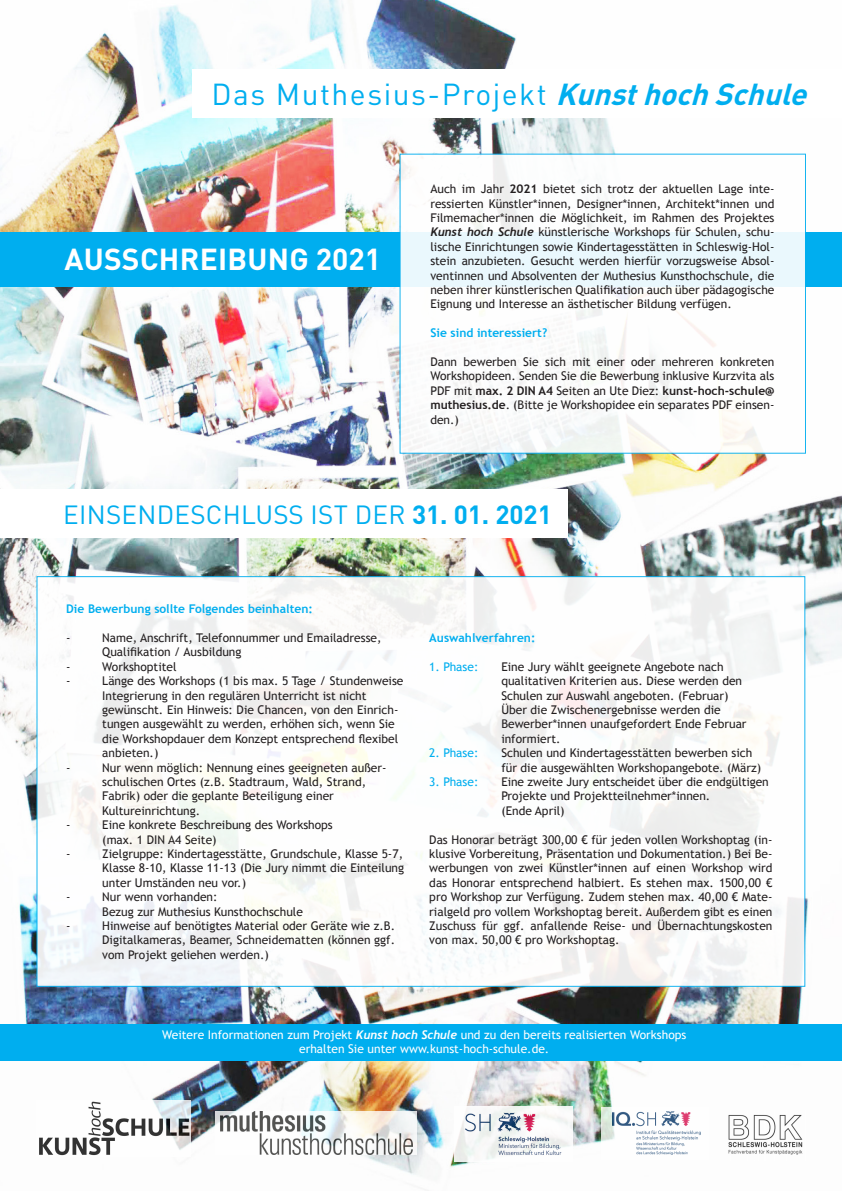
<style>
.page{position:relative;width:842px;height:1191px;background:#fff}
.page>*{position:absolute;margin:0;border:0;box-sizing:border-box;transform-origin:0 0}
.t1{font:30px "DIN Pro";letter-spacing:.05em;color:#00aeef}
.t2{font:700 30px "DIN Pro";letter-spacing:.01em;color:#fff}
.t3{font:26px "DIN Pro";letter-spacing:.01em;color:#00aeef}
.t4{font:12px/14.4px "Trebuchet MS";color:#231f20}
.t5{font:12px "Trebuchet MS";color:#fff}
.t6{font:700 12px "Trebuchet MS";color:#00aeef}
.t7{font:12px "Trebuchet MS";color:#00aeef}
.s1{font-weight:700;font-style:italic}
.s2{font-weight:700}
.s3{font-family:"Trebuchet";font-weight:700;font-style:italic}
</style>
<div class="page">
<img style="left:0;top:0;width:842px;height:1175px">
<img style="left:726px;top:1110px;width:80px;height:50px">
<img style="left:455px;top:1106px;width:118px;height:55px">
<img style="left:37px;top:1100px;width:154px;height:56px">
<svg style="left:215px;top:1111px;width:202px;height:44px"></svg>
<img style="left:220px;top:1111px;width:193px;height:44px">
<div style="left:0;top:232px;width:842px;height:55px;background:#00aeef"></div>
<svg style="left:400px;top:154px;width:406px;height:300px"></svg>
<div style="left:0;top:489px;width:567px;height:49px;background:#fff"></div>
<div style="left:36px;top:576px;width:769px;height:410px;background:linear-gradient(to right,#fafbfb,#fafaf9);border:1px solid #00aeef"></div>
<div style="left:0;top:1023px;width:842px;height:37px;background:#00aeef"></div>
<svg style="left:602px;top:1107px;width:107px;height:52px"></svg>
<img style="left:612px;top:1111px;width:89px;height:43px">
<div style="left:193px;top:69px;width:649px;height:49px;background:#fff"></div>
<p class="t1" style="left:211px;top:73px;width:606px">Das Muthesius-Projekt <span class="s1">KunsthochSchule</span></p>
<p class="t2" style="left:64px;top:238px;width:318px">AUSSCHREIBUNG 2021</p>
<p class="t4" style="left:430px;top:182px;width:346px;text-align:justify">Auch im Jahr <span class="s2">2021</span> bietet sich trotz der aktuellen Lage inte&shy;ressierten Künstler*innen, Designer*innen, Architekt*innen und Filmemacher*innen die Möglichkeit, im Rahmen des Projektes <span class="s3">Kunst hoch Schule</span> künstlerische Workshops für Schulen, schu&shy;lische Einrichtungen sowie Kindertagesstätten in Schleswig-Hol&shy;stein anzubieten. Gesucht werden hierfür vorzugsweise Absol&shy;ventinnen und Absolventen der Muthesius Kunsthochschule, die neben ihrer künstlerischen Qualifikation auch über pädagogische Eignung und Interesse an ästhetischer Bildung verfügen.</p>
<p class="t6" style="left:430px;top:325px;width:118px">Sie sind interessiert?</p>
<p class="t4" style="left:430px;top:355px;width:346px;text-align:justify">Dann bewerben Sie sich mit einer oder mehreren konkreten Workshopideen. Senden Sie die Bewerbung inklusive Kurzvita als PDF mit <span class="s2">max. 2 DIN A4</span> Seiten an Ute Diez: <span class="s2">kunst-hoch-schule@ muthesius.de</span>. (Bitte je Workshopidee ein separates PDF einsen&shy;den.)</p>
<p class="t3" style="left:63px;top:497px;width:490px">EINSENDESCHLUSS IST DER <span class="s2">31. 01. 2021</span></p>
<p class="t6" style="left:66px;top:601px;width:248px">Die Bewerbung sollte Folgendes beinhalten:</p>
<p class="t4" style="left:66px;top:630px;width:6px">-</p>
<p class="t4" style="left:102px;top:630px;width:281px">Name, Anschrift, Telefonnummer und Emailadresse,</p>
<p class="t4" style="left:102px;top:645px;width:141px">Qualifikation / Ausbildung</p>
<p class="t4" style="left:66px;top:659px;width:6px">-</p>
<p class="t4" style="left:102px;top:659px;width:76px">Workshoptitel</p>
<p class="t4" style="left:66px;top:674px;width:6px">-</p>
<p class="t4" style="left:102px;top:674px;width:303px">Länge des Workshops (1 bis max. 5 Tage / Stundenweise<br>Integrierung in den regulären Unterricht ist nicht</p>
<p class="t4" style="left:102px;top:702px;width:298px">gewünscht. Ein Hinweis: Die Chancen, von den Einrich&shy;tungen ausgewählt zu werden, erhöhen sich, wenn Sie</p>
<p class="t4" style="left:102px;top:731px;width:298px">die Workshopdauer dem Konzept entsprechend flexibel anbieten.)</p>
<p class="t4" style="left:66px;top:760px;width:6px">-</p>
<p class="t4" style="left:102px;top:760px;width:286px">Nur wenn möglich: Nennung eines geeigneten außer-</p>
<p class="t4" style="left:102px;top:774px;width:265px">schulischen Ortes (z.B. Stadtraum, Wald, Strand,<br>Fabrik) oder die geplante Beteiligung einer</p>
<p class="t4" style="left:102px;top:803px;width:99px">Kultureinrichtung.</p>
<p class="t4" style="left:66px;top:818px;width:6px">-</p>
<p class="t4" style="left:102px;top:818px;width:232px">Eine konkrete Beschreibung des Workshops</p>
<p class="t4" style="left:102px;top:832px;width:116px">(max. 1 DIN A4 Seite)</p>
<p class="t4" style="left:66px;top:846px;width:6px">-</p>
<p class="t4" style="left:102px;top:846px;width:303px;text-align:justify">Zielgruppe: Kindertagesstätte, Grundschule, Klasse 5-7, Klasse 8-10, Klasse 11-13 (Die Jury nimmt die Einteilung unter Umständen neu vor.)</p>
<p class="t4" style="left:66px;top:890px;width:6px">-</p>
<p class="t4" style="left:102px;top:890px;width:117px">Nur wenn vorhanden:</p>
<p class="t4" style="left:102px;top:904px;width:202px">Bezug zur Muthesius Kunsthochschule</p>
<p class="t4" style="left:66px;top:918px;width:6px">-</p>
<p class="t4" style="left:102px;top:918px;width:294px;text-align:justify">Hinweise auf benötigtes Material oder Geräte wie z.B.<br>Digitalkameras, Beamer, Schneidematten (können ggf. vom Projekt geliehen werden.)</p>
<p class="t6" style="left:429px;top:630px;width:108px">Auswahlverfahren:</p>
<p class="t7" style="left:429px;top:659px;width:51px">1. Phase:</p>
<p class="t4" style="left:501px;top:659px;width:224px">Eine Jury wählt geeignete Angebote nach</p>
<p class="t4" style="left:501px;top:674px;width:242px">qualitativen Kriterien aus. Diese werden den<br>Schulen zur Auswahl angeboten. (Februar)</p>
<p class="t4" style="left:501px;top:702px;width:221px">Über die Zwischenergebnisse werden die</p>
<p class="t4" style="left:501px;top:717px;width:247px">Bewerber*innen unaufgefordert Ende Februar informiert.</p>
<p class="t7" style="left:429px;top:746px;width:51px">2. Phase:</p>
<p class="t4" style="left:501px;top:746px;width:253px">Schulen und Kindertagesstätten bewerben sich</p>
<p class="t4" style="left:501px;top:760px;width:261px">für die ausgewählten Workshopangebote. (März)</p>
<p class="t7" style="left:429px;top:774px;width:51px">3. Phase:</p>
<p class="t4" style="left:501px;top:774px;width:269px">Eine zweite Jury entscheidet über die endgültigen<br>Projekte und Projektteilnehmer*innen.</p>
<p class="t4" style="left:501px;top:803px;width:65px">(Ende April)</p>
<p class="t4" style="left:429px;top:832px;width:345px;text-align:justify">Das Honorar beträgt 300,00 € für jeden vollen Workshoptag (in&shy;klusive Vorbereitung, Präsentation und Dokumentation.) Bei Be&shy;werbungen von zwei Künstler*innen auf einen Workshop wird das Honorar entsprechend halbiert. Es stehen max. 1500,00 € pro Workshop zur Verfügung. Zudem stehen max. 40,00 € Mate&shy;rialgeld pro vollem Workshoptag bereit. Außerdem gibt es einen Zuschuss für ggf. anfallende Reise- und Übernachtungskosten von max. 50,00 € pro Workshoptag.</p>
<p class="t5" style="left:162px;top:1027px;width:526px">Weitere Informationen zum Projekt <span class="s3">Kunst hoch Schule</span> und zu den bereits realisierten Workshops</p>
<p class="t5" style="left:299px;top:1042px;width:252px">erhalten Sie unter www.kunst-hoch-schule.de.</p>
</div>
